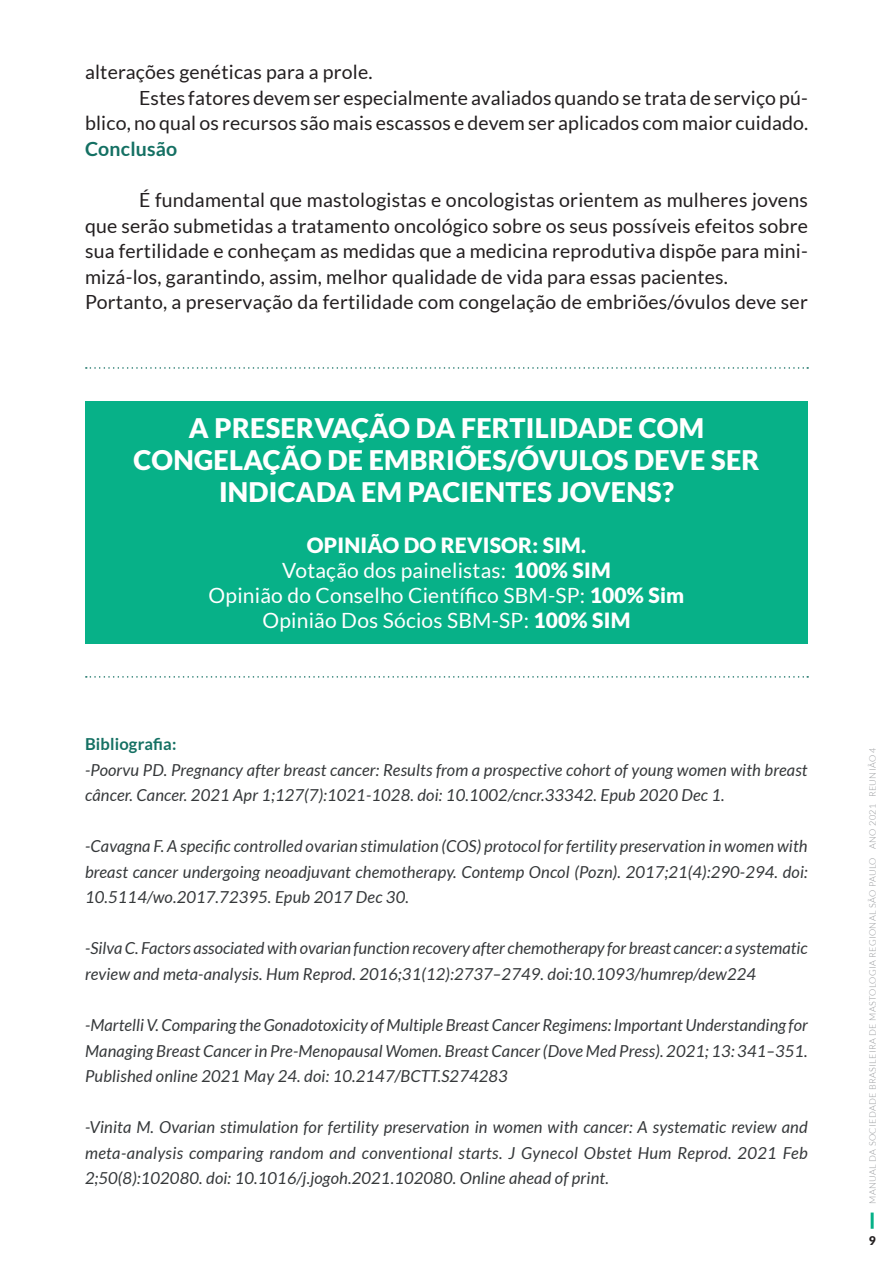
<style>
.page{position:relative;width:893px;height:1263px;background:#fff}
.page>*{position:absolute;margin:0;border:0;box-sizing:border-box;transform-origin:0 0}
.t1{font:900 27px "Lato";letter-spacing:.01em;color:#fff}
.t2{font:21px "Lato";letter-spacing:.01em;color:#fff}
.t3{font:900 21px "Lato";letter-spacing:.01em;color:#fff}
.t4{font:19.5px/25.5px "Lato";letter-spacing:.01em;color:#231f20;text-align:right}
.t5{font:700 19.5px "Lato";letter-spacing:.01em;color:#147063}
.t6{font:italic 16.5px/25.5px "Lato";letter-spacing:.01em;color:#35383a;text-align:justify}
.t7{font:700 16.5px "Lato";letter-spacing:.01em;color:#147063}
.t8{font:900 12px "Lato";color:#231f20}
.t9{font:300 9px "Lato";letter-spacing:.04em;color:#939598}
.s1{font-weight:900}
</style>
<div class="page">
<hr style="left:871px;top:1212px;width:3px;height:17px;background:#07b188">
<svg style="left:86px;top:676px;width:722px;height:2px"></svg>
<div style="left:85px;top:401px;width:723px;height:242px;background:#07b188"></div>
<svg style="left:86px;top:367px;width:722px;height:2px"></svg>
<p class="t4" style="left:85px;top:60px;width:289px">alterações genéticas para a prole.</p>
<p class="t4" style="left:85px;top:85px;width:725px">Estes fatores devem ser especialmente avaliados quando se trata de serviço pú-<br>blico, no qual os recursos são mais escassos e devem ser aplicados com maior cuidado.</p>
<p class="t5" style="left:85px;top:138px;width:94px">Conclusão</p>
<p class="t4" style="left:85px;top:187px;width:724px;text-align:justify;text-indent:54px">É fundamental que mastologistas e oncologistas orientem as mulheres jovens que serão submetidas a tratamento oncológico sobre os seus possíveis efeitos sobre sua fertilidade e conheçam as medidas que a medicina reprodutiva dispõe para mini&shy;mizá-los, garantindo, assim, melhor qualidade de vida para essas pacientes.</p>
<p class="t4" style="left:85px;top:289px;width:724px">Portanto, a preservação da fertilidade com congelação de embriões/óvulos deve ser</p>
<p class="t1" style="left:189px;top:413px;width:517px">A PRESERVAÇÃO DA FERTILIDADE COM</p>
<p class="t1" style="left:133px;top:444px;width:628px">CONGELAÇÃO DE EMBRIÕES/ÓVULOS DEVE SER</p>
<p class="t1" style="left:219px;top:476px;width:456px">INDICADA EM PACIENTES JOVENS?</p>
<p class="t3" style="left:307px;top:533px;width:281px">OPINIÃO DO REVISOR: SIM.</p>
<p class="t2" style="left:282px;top:558px;width:330px">Votação dos painelistas: <span class="s1">100% SIM</span></p>
<p class="t2" style="left:209px;top:584px;width:477px">Opinião do Conselho Científico SBM-SP: <span class="s1">100% Sim</span></p>
<p class="t2" style="left:262px;top:609px;width:370px">Opinião Dos Sócios SBM-SP: <span class="s1">100% SIM</span></p>
<p class="t7" style="left:85px;top:735px;width:93px">Bibliografia:</p>
<p class="t6" style="left:85px;top:758px;width:724px">-Poorvu PD. Pregnancy after breast cancer: Results from a prospective cohort of young women with breast câncer. Cancer. 2021 Apr 1;127(7):1021-1028. doi: 10.1002/cncr.33342. Epub 2020 Dec 1.</p>
<p class="t6" style="left:85px;top:834px;width:724px">-Cavagna F. A specific controlled ovarian stimulation (COS) protocol for fertility preservation in women with breast cancer undergoing neoadjuvant chemotherapy. Contemp Oncol (Pozn). 2017;21(4):290-294. doi:<br>10.5114/wo.2017.72395. Epub 2017 Dec 30.</p>
<p class="t6" style="left:85px;top:936px;width:724px">-Silva C. Factors associated with ovarian function recovery after chemotherapy for breast cancer: a systematic review and meta-analysis. Hum Reprod. 2016;31(12):2737–2749. doi:10.1093/humrep/dew224</p>
<p class="t6" style="left:85px;top:1013px;width:724px">-Martelli V. Comparing the Gonadotoxicity of Multiple Breast Cancer Regimens: Important Understanding for Managing Breast Cancer in Pre-Menopausal Women. Breast Cancer (Dove Med Press). 2021; 13: 341–351.<br>Published online 2021 May 24. doi: 10.2147/BCTT.S274283</p>
<p class="t6" style="left:85px;top:1115px;width:724px">-Vinita M. Ovarian stimulation for fertility preservation in women with cancer: A systematic review and meta-analysis comparing random and conventional starts. J Gynecol Obstet Hum Reprod. 2021 Feb 2;50(8):102080. doi: 10.1016/j.jogoh.2021.102080. Online ahead of print.</p>
<p class="t9" style="left:868px;top:1203px;width:457px;rotate:-90deg">MANUAL DA SOCIEDADE BRASILEIRA DE MASTOLOGIA REGIONAL SÃO PAULO ANO 2021 REUNIÃO 4</p>
<p class="t8" style="left:869px;top:1233px;width:8px">9</p>
</div>
